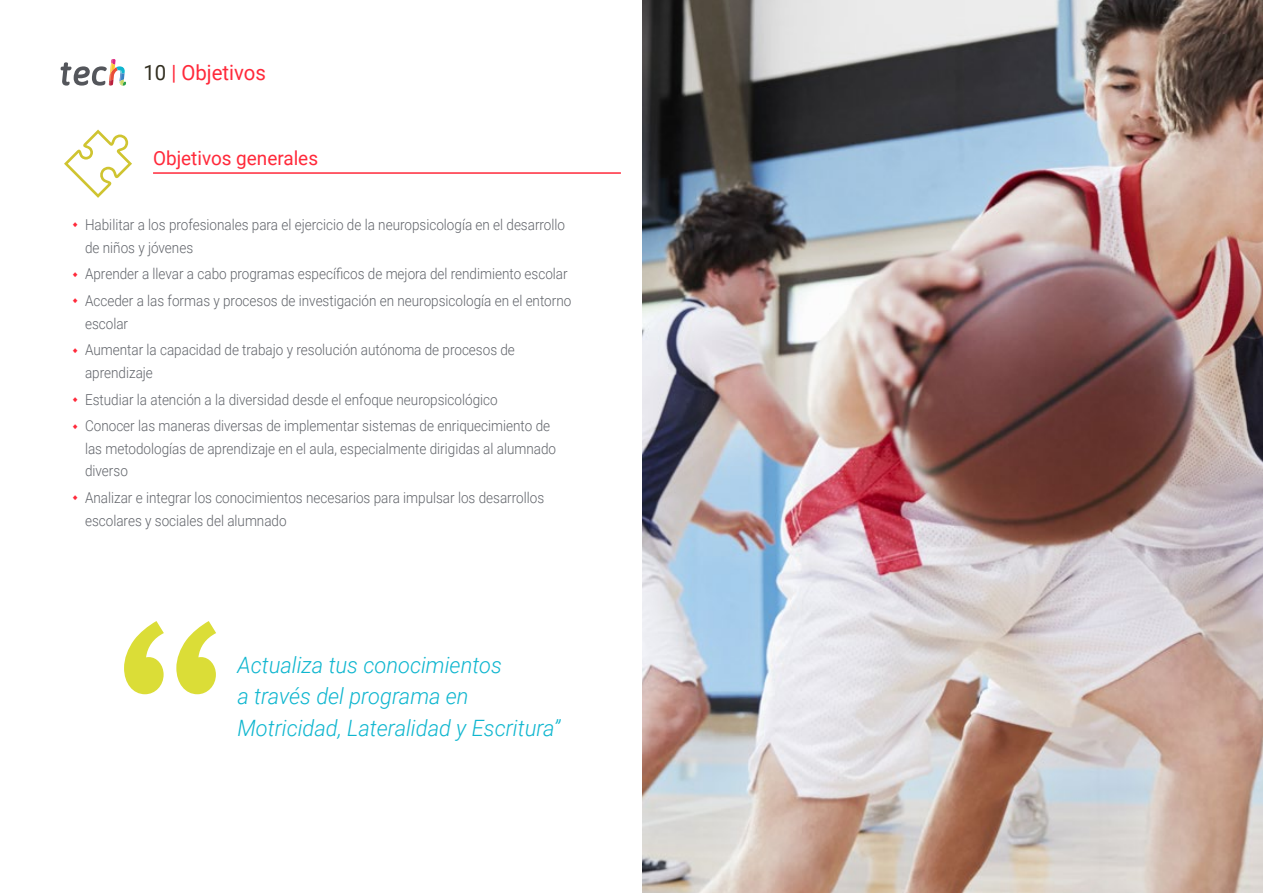
<style>
.page{position:relative;width:1263px;height:893px;background:#fff}
.page>*{position:absolute;margin:0;border:0;box-sizing:border-box;transform-origin:0 0}
.t1{font:italic 300 22.5px/31.5px "Roboto";color:#0fb6cf}
.t2{font:21px "Roboto";color:#ff293a}
.t3{font:19.5px "Roboto";color:#ff293a}
.t4{font:300 15px/26.7px "Roboto";color:#61646a;scale:.9 1}
.s1{color:#312e20}
</style>
<div class="page">
<hr style="left:153px;top:173px;width:468px;height:1px;background:#ff293a">
<svg style="left:64px;top:130px;width:68px;height:68px"></svg>
<img style="left:642px;top:0;width:621px;height:893px">
<svg style="left:61px;top:59px;width:65px;height:27px"></svg>
<svg style="left:124px;top:621px;width:92px;height:73px"></svg>
<h2 class="t2" style="left:144px;top:57px;width:124px"><span class="s1">10</span> | Objetivos</h2>
<h3 class="t3" style="left:153px;top:144px;width:167px">Objetivos generales</h3>
<p class="t4" style="left:85px;top:213px;width:535px;line-height:22.5px">Habilitar a los profesionales para el ejercicio de la neuropsicología en el desarrollo de niños y jóvenes</p>
<p class="t4" style="left:85px;top:260px;width:542px">Aprender a llevar a cabo programas específicos de mejora del rendimiento escolar<br>Acceder a las formas y procesos de investigación en neuropsicología en el entorno</p>
<p class="t4" style="left:85px;top:309px;width:479px">escolar<br>Aumentar la capacidad de trabajo y resolución autónoma de procesos de</p>
<p class="t4" style="left:85px;top:359px;width:518px">aprendizaje<br>Estudiar la atención a la diversidad desde el enfoque neuropsicológico<br>Conocer las maneras diversas de implementar sistemas de enriquecimiento de</p>
<p class="t4" style="left:85px;top:437px;width:525px;line-height:22.5px">las metodologías de aprendizaje en el aula, especialmente dirigidas al alumnado diverso</p>
<p class="t4" style="left:85px;top:486px;width:512px;line-height:22.5px">Analizar e integrar los conocimientos necesarios para impulsar los desarrollos escolares y sociales del alumnado</p>
<h1 class="t1" style="left:237px;top:648px;width:324px">Actualiza tus conocimientos<br>a través del programa en<br>Motricidad, Lateralidad y Escritura”</h1>
</div>
